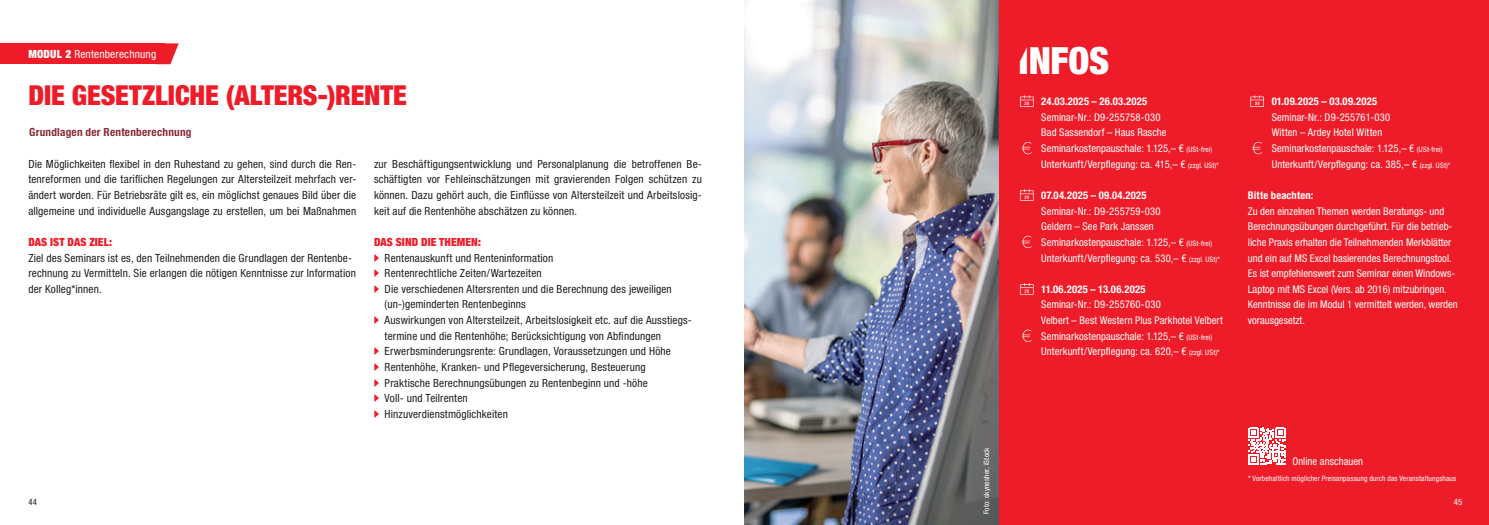
<style>
.page{position:relative;width:1489px;height:525px;background:#fff}
.page>*{position:absolute;margin:0;border:0;box-sizing:border-box;transform-origin:0 0}
.Infobox_INFOS_26{font:900 condensed 37.5px "Helvetica Neue LT Pro";color:#fff}
.Headline_Seminar{font:900 condensed 27.5px "Helvetica Neue LT Pro";letter-spacing:-.005em;color:#ee1c28}
.Fließtext_schwarz{font:condensed 11.25px/15.6px "Helvetica Neue LT Pro";letter-spacing:.01em;color:#231f20;text-align:justify}
.Aufzählung{font:condensed 11.25px/15.6px "Helvetica Neue LT Pro";letter-spacing:.01em;color:#231f20}
.Headline_Aufzählung{font:900 condensed 11.25px "Helvetica Neue LT Pro";letter-spacing:.01em;color:#ee1c28}
.Subline{font:700 condensed 11.25px "Helvetica Neue LT Pro";letter-spacing:.02em;color:#882b37}
.Rubriktitel_rot{font:condensed 11.25px "Helvetica Neue LT Pro";letter-spacing:.02em;color:#fff}
.Infobox_Fließtext{font:condensed 10.62px/15.6px "Helvetica Neue LT Pro";color:#fff}
.Infobox_Headline{font:700 condensed 10.62px "Helvetica Neue LT Pro";letter-spacing:.025em;color:#fff}
.Infobox_Fließtext-2{font:700 condensed 10.62px "Helvetica Neue LT Pro";letter-spacing:.025em;color:#fff}
.t1{font:condensed 8.75px "Helvetica Neue LT Pro";color:#231f20}
.Paginierung_schwarz{font:condensed 8.75px "Helvetica Neue LT Pro";color:#fff}
.Infobox_Fußzeile{font:condensed 7.5px "Helvetica Neue LT Pro";letter-spacing:.015em;color:#fff}
.Bildnachweis_weiß{font:condensed 7.5px "Helvetica Neue LT Pro";letter-spacing:.02em;color:#fff}
.s1{font-weight:900}
.s2{font-family:"Helvetica DGBCUT Blk Cond";font-stretch:normal;color:#ee1c28}
.s3{font-family:"Helvetica DGBCUT Blk Cond";font-weight:400;font-stretch:normal}
.s4{font-size:7.5px}
</style>
<div class="page">
<img style="left:744px;top:0;width:255px;height:524px">
<div style="left:999px;top:0;width:489px;height:524px;background:#ee1c28"></div>
<svg style="left:1020px;top:95px;width:13px;height:12px"></svg>
<svg style="left:1022px;top:142px;width:9px;height:12px"></svg>
<svg style="left:1020px;top:189px;width:13px;height:12px"></svg>
<svg style="left:1022px;top:236px;width:9px;height:12px"></svg>
<svg style="left:1020px;top:283px;width:13px;height:11px"></svg>
<svg style="left:1022px;top:329px;width:9px;height:13px"></svg>
<svg style="left:1250px;top:95px;width:13px;height:12px"></svg>
<svg style="left:1252px;top:142px;width:9px;height:12px"></svg>
<svg style="left:1248px;top:427px;width:37px;height:37px"></svg>
<div style="left:0;top:43px;width:164px;height:21px;background:#ee1c28"></div>
<svg style="left:164px;top:43px;width:15px;height:21px"></svg>
<p class="Rubriktitel_rot" style="left:28px;top:48px;width:129px"><span class="s1">MODUL 2</span> Rentenberechnung</p>
<p class="Headline_Seminar" style="left:28px;top:78px;width:380px">DIE GESETZLICHE (ALTERS-)RENTE</p>
<p class="Subline" style="left:29px;top:125px;width:164px">Grundlagen der Rentenberechnung</p>
<p class="Fließtext_schwarz" style="left:28px;top:156px;width:329px">Die Möglichkeiten flexibel in den Ruhestand zu gehen, sind durch die Ren&shy;tenreformen und die tariflichen Regelungen zur Altersteilzeit mehrfach ver&shy;ändert worden. Für Betriebsräte gilt es, ein möglichst genaues Bild über die allgemeine und individuelle Ausgangslage zu erstellen, um bei Maßnahmen</p>
<p class="Fließtext_schwarz" style="left:374px;top:156px;width:329px">zur Beschäftigungsentwicklung und Personalplanung die betroffenen Be&shy;schäftigten vor Fehleinschätzungen mit gravierenden Folgen schützen zu können. Dazu gehört auch, die Einflüsse von Altersteilzeit und Arbeitslosig&shy;keit auf die Rentenhöhe abschätzen zu können.</p>
<p class="Headline_Aufzählung" style="left:28px;top:235px;width:85px">DAS IST DAS ZIEL:</p>
<p class="Aufzählung" style="left:28px;top:249px;width:329px">Ziel des Seminars ist es, den Teilnehmenden die Grundlagen der Rentenbe&shy;rechnung zu Vermitteln. Sie erlangen die nötigen Kenntnisse zur Information der Kolleg*innen.</p>
<p class="Headline_Aufzählung" style="left:374px;top:235px;width:108px">DAS SIND DIE THEMEN:</p>
<p class="Fließtext_schwarz" style="left:374px;top:249px;width:181px"><span class="s2">-</span> Rentenauskunft und Renteninformation</p>
<p class="Fließtext_schwarz" style="left:374px;top:265px;width:169px"><span class="s2">-</span> Rentenrechtliche Zeiten/Wartezeiten</p>
<p class="Fließtext_schwarz" style="left:384px;top:281px;width:289px;text-indent:-11px"><span class="s2">-</span> Die verschiedenen Altersrenten und die Berechnung des jeweiligen (un-)geminderten Rentenbeginns</p>
<p class="Fließtext_schwarz" style="left:384px;top:312px;width:309px;text-indent:-11px"><span class="s2">-</span> Auswirkungen von Altersteilzeit, Arbeitslosigkeit etc. auf die Ausstiegs&shy;termine und die Rentenhöhe; Berücksichtigung von Abfindungen</p>
<p class="Fließtext_schwarz" style="left:374px;top:343px;width:298px"><span class="s2">-</span> Erwerbsminderungsrente: Grundlagen, Voraussetzungen und Höhe</p>
<p class="Fließtext_schwarz" style="left:374px;top:359px;width:273px"><span class="s2">-</span> Rentenhöhe, Kranken- und Pflegeversicherung, Besteuerung</p>
<p class="Fließtext_schwarz" style="left:374px;top:374px;width:275px"><span class="s2">-</span> Praktische Berechnungsübungen zu Rentenbeginn und -höhe</p>
<p class="Fließtext_schwarz" style="left:374px;top:390px;width:95px"><span class="s2">-</span> Voll- und Teilrenten</p>
<p class="Fließtext_schwarz" style="left:374px;top:406px;width:135px"><span class="s2">-</span> Hinzuverdienstmöglichkeiten</p>
<p class="Infobox_INFOS_26" style="left:1017px;top:37px;width:93px"><span class="s3">I</span>NFOS</p>
<p class="Infobox_Headline" style="left:1041px;top:95px;width:108px">24.03.2025 – 26.03.2025</p>
<p class="Infobox_Fließtext" style="left:1041px;top:109px;width:127px">Seminar-Nr.: D9-255758-030<br>Bad Sassendorf – Haus Rasche</p>
<p class="Infobox_Fließtext" style="left:1041px;top:140px;width:179px">Seminarkostenpauschale: 1.125,– € <span class="s4">(USt-frei)<br></span>Unterkunft/Verpflegung: ca. 415,– € <span class="s4">(zzgl. USt)*</span></p>
<p class="Infobox_Headline" style="left:1041px;top:189px;width:107px">07.04.2025 – 09.04.2025</p>
<p class="Infobox_Fließtext" style="left:1041px;top:203px;width:121px">Seminar-Nr.: D9-255759-030<br>Geldern – See Park Janssen</p>
<p class="Infobox_Fließtext" style="left:1041px;top:234px;width:180px">Seminarkostenpauschale: 1.125,– € <span class="s4">(USt-frei)<br></span>Unterkunft/Verpflegung: ca. 530,– € <span class="s4">(zzgl. USt)*</span></p>
<p class="Infobox_Fließtext-2" style="left:1041px;top:282px;width:106px">11.06.2025 – 13.06.2025</p>
<p class="Infobox_Fließtext" style="left:1041px;top:297px;width:183px">Seminar-Nr.: D9-255760-030<br>Velbert – Best Western Plus Parkhotel Velbert</p>
<p class="Infobox_Fließtext" style="left:1041px;top:328px;width:180px">Seminarkostenpauschale: 1.125,– € <span class="s4">(USt-frei)<br></span>Unterkunft/Verpflegung: ca. 620,– € <span class="s4">(zzgl. USt)*</span></p>
<p class="Infobox_Headline" style="left:1271px;top:95px;width:107px">01.09.2025 – 03.09.2025</p>
<p class="Infobox_Fließtext" style="left:1271px;top:109px;width:120px">Seminar-Nr.: D9-255761-030<br>Witten – Ardey Hotel Witten</p>
<p class="Infobox_Fließtext" style="left:1271px;top:140px;width:180px">Seminarkostenpauschale: 1.125,– € <span class="s4">(USt-frei)<br></span>Unterkunft/Verpflegung: ca. 385,– € <span class="s4">(zzgl. USt)*</span></p>
<p class="Infobox_Headline" style="left:1247px;top:189px;width:67px">Bitte beachten:</p>
<p class="Infobox_Fließtext" style="left:1247px;top:203px;width:211px">Zu den einzelnen Themen werden Beratungs- und Berechnungsübungen durchgeführt. Für die betrieb&shy;liche Praxis erhalten die Teilnehmenden Merkblätter und ein auf MS Excel basierendes Berechnungstool.<br>Es ist empfehlenswert zum Seminar einen Windows-Laptop mit MS Excel (Vers. ab 2016) mitzubringen.<br>Kenntnisse die im Modul 1 vermittelt werden, werden vorausgesetzt.</p>
<p class="Bildnachweis_weiß" style="left:982px;top:514px;width:69px;rotate:-90deg">Foto: skynesher, iStock</p>
<p class="Infobox_Fließtext" style="left:1292px;top:453px;width:72px">Online anschauen</p>
<p class="Infobox_Fußzeile" style="left:1247px;top:473px;width:210px">* Vorbehaltlich möglicher Preisanpassung durch das Veranstaltungshaus</p>
<p class="t1" style="left:28px;top:497px;width:10px">44</p>
<p class="Paginierung_schwarz" style="left:1453px;top:497px;width:10px">45</p>
</div>
